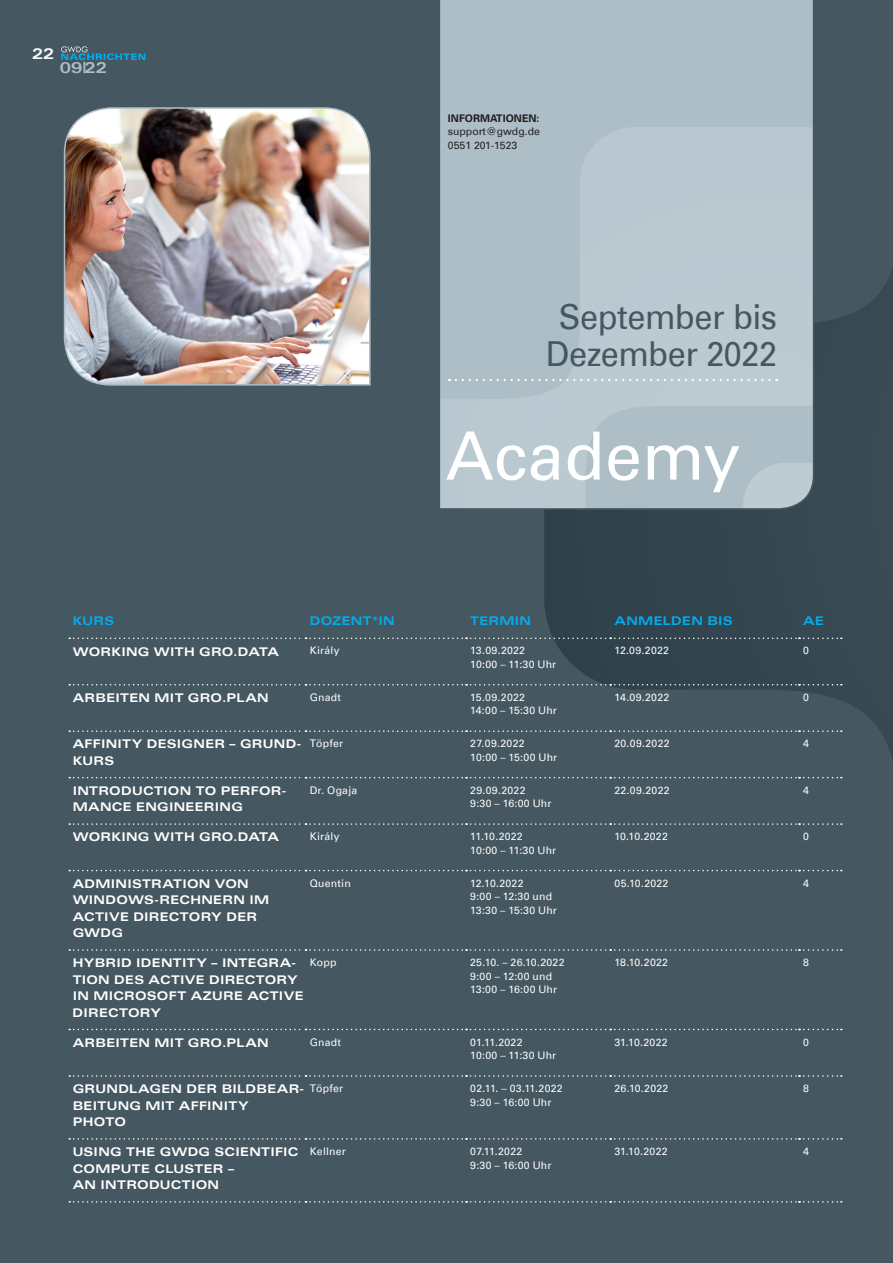
<style>
.page{position:relative;width:893px;height:1263px;background:#455760}
.page>*{position:absolute;margin:0;border:0;box-sizing:border-box;transform-origin:0 0}
.t1{font:66.6px "Univers Com 55 Roman";color:#fff}
.t2{font:34.5px/37.5px "Univers Com 55 Roman";letter-spacing:-.015em;color:#455760;text-align:center;scale:.94 1}
.t3{font:15.3px "Univers Com 63 Bold Ext";color:#adbec7}
.t4{font:15px "Univers Com 63 Bold Ext";color:#fff}
.t5{font:12px "Univers Com 63 Bold Ext";letter-spacing:.025em;color:#fff}
.t6{font:12px "Univers Com 63 Bold Ext";letter-spacing:.02em;color:#00aeef}
.t7{font:10.5px/13.5px "Univers Com 55 Roman";letter-spacing:.025em;color:#fff}
.t8{font:10.5px/13.5px "Univers Com 55 Roman";color:#231f20}
.t9{font:700 10.5px "Univers Com 65";color:#231f20}
</style>
<div class="page">
<svg style="left:544px;top:269px;width:349px;height:762px"></svg>
<svg style="left:61px;top:46px;width:84px;height:14px"></svg>
<img style="left:63px;top:107px;width:308px;height:279px">
<svg style="left:69px;top:637px;width:773px;height:2px"></svg>
<svg style="left:69px;top:684px;width:773px;height:1px"></svg>
<svg style="left:69px;top:730px;width:773px;height:2px"></svg>
<svg style="left:69px;top:777px;width:773px;height:1px"></svg>
<svg style="left:69px;top:823px;width:773px;height:2px"></svg>
<svg style="left:69px;top:870px;width:773px;height:1px"></svg>
<svg style="left:69px;top:949px;width:773px;height:2px"></svg>
<svg style="left:69px;top:1029px;width:773px;height:1px"></svg>
<svg style="left:69px;top:1075px;width:773px;height:2px"></svg>
<svg style="left:69px;top:1138px;width:773px;height:2px"></svg>
<svg style="left:69px;top:1201px;width:773px;height:1px"></svg>
<svg style="left:440px;top:0;width:375px;height:510px;background:#b1c1ca"></svg>
<svg style="left:456px;top:379px;width:321px;height:2px"></svg>
<h3 class="t4" style="left:32px;top:45px;width:24px">22</h3>
<h3 class="t3" style="left:60px;top:59px;width:49px">09|22</h3>
<p class="t9" style="left:448px;top:112px;width:12px">INFORMATIONEN</p>
<p class="t9" style="left:536px;top:112px;width:4px">:</p>
<p class="t8" style="left:448px;top:125px;width:94px">support@gwdg.de<br>0551 201-1523</p>
<h2 class="t2" style="left:546px;top:298px;width:247px">September bis<br>Dezember 2022</h2>
<h1 class="t1" style="left:446px;top:416px;width:296px">Academy</h1>
<p class="t6" style="left:73px;top:614px;width:43px">KU RS</p>
<p class="t6" style="left:310px;top:614px;width:77px">DOZENT*IN</p>
<p class="t6" style="left:470px;top:614px;width:11px">TER</p>
<p class="t6" style="left:500px;top:614px;width:24px">MIN</p>
<p class="t6" style="left:614px;top:614px;width:120px">ANMELDEN BIS</p>
<p class="t6" style="left:803px;top:614px;width:22px">AE</p>
<p class="t5" style="left:73px;top:644px;width:27px">WORKING</p>
<p class="t5" style="left:154px;top:644px;width:126px">WITH GRO.DATA</p>
<p class="t7" style="left:310px;top:644px;width:31px">Király</p>
<p class="t7" style="left:470px;top:644px;width:88px">13.09.2022<br>10:00 – 11:30 Uhr</p>
<p class="t7" style="left:614px;top:644px;width:56px">12.09.2022</p>
<p class="t7" style="left:803px;top:644px;width:7px">0</p>
<p class="t5" style="left:73px;top:691px;width:11px">ARBEI</p>
<p class="t5" style="left:120px;top:691px;width:20px">TEN</p>
<p class="t5" style="left:155px;top:691px;width:113px">MIT GRO.PLAN</p>
<p class="t7" style="left:310px;top:690px;width:33px">Gnadt</p>
<p class="t7" style="left:470px;top:690px;width:88px">15.09.2022<br>14:00 – 15:30 Uhr</p>
<p class="t7" style="left:614px;top:690px;width:56px">14.09.2022</p>
<p class="t7" style="left:803px;top:690px;width:7px">0</p>
<p class="t5" style="left:73px;top:737px;width:36px">AFFINI</p>
<p class="t5" style="left:122px;top:737px;width:47px">TY DESIGNER</p>
<p class="t5" style="left:230px;top:737px;width:73px">– GRUND-</p>
<p class="t5" style="left:73px;top:754px;width:32px">KURS</p>
<p class="t7" style="left:310px;top:737px;width:35px">Töpfer</p>
<p class="t7" style="left:470px;top:737px;width:88px">27.09.2022<br>10:00 – 15:00 Uhr</p>
<p class="t7" style="left:614px;top:737px;width:57px">20.09.2022</p>
<p class="t7" style="left:803px;top:737px;width:7px">4</p>
<p class="t5" style="left:73px;top:784px;width:38px">INTROD</p>
<p class="t5" style="left:132px;top:784px;width:41px">UCTION</p>
<p class="t5" style="left:196px;top:784px;width:36px">TO PER</p>
<p class="t5" style="left:251px;top:784px;width:37px">FOR-</p>
<p class="t5" style="left:73px;top:800px;width:39px">MANCE</p>
<p class="t5" style="left:136px;top:800px;width:20px">ENGINEERING</p>
<p class="t7" style="left:310px;top:783px;width:49px">Dr. Ogaja</p>
<p class="t7" style="left:470px;top:783px;width:83px">29.09.2022<br>9:30 – 16:00 Uhr</p>
<p class="t7" style="left:614px;top:783px;width:57px">22.09.2022</p>
<p class="t7" style="left:803px;top:783px;width:7px">4</p>
<p class="t5" style="left:73px;top:830px;width:27px">WORKING</p>
<p class="t5" style="left:154px;top:830px;width:126px">WITH GRO.DATA</p>
<p class="t7" style="left:310px;top:830px;width:31px">Király</p>
<p class="t7" style="left:470px;top:830px;width:88px">11.10.2022<br>10:00 – 11:30 Uhr</p>
<p class="t7" style="left:614px;top:830px;width:55px">10.10.2022</p>
<p class="t7" style="left:803px;top:830px;width:7px">0</p>
<p class="t5" style="left:73px;top:877px;width:47px">ADMINIS</p>
<p class="t5" style="left:142px;top:877px;width:50px">TRATION</p>
<p class="t5" style="left:215px;top:877px;width:23px">VON</p>
<p class="t5" style="left:73px;top:893px;width:28px">WINDOWS</p>
<p class="t5" style="left:155px;top:893px;width:59px">-RECHNERN</p>
<p class="t5" style="left:249px;top:893px;width:21px">IM</p>
<p class="t5" style="left:73px;top:910px;width:81px">ACTIVE DIREC</p>
<p class="t5" style="left:180px;top:910px;width:58px">TORY DER</p>
<p class="t5" style="left:73px;top:926px;width:52px">GWDG</p>
<p class="t7" style="left:310px;top:876px;width:43px">Quentin</p>
<p class="t7" style="left:470px;top:876px;width:88px">12.10.2022<br>9:00 – 12:30 und<br>13:30 – 15:30 Uhr</p>
<p class="t7" style="left:614px;top:876px;width:56px">05.10.2022</p>
<p class="t7" style="left:803px;top:876px;width:7px">4</p>
<p class="t5" style="left:73px;top:956px;width:32px">HYBRID</p>
<p class="t5" style="left:136px;top:956px;width:16px">IDEN</p>
<p class="t5" style="left:173px;top:956px;width:86px">TITY – INTEGR</p>
<p class="t5" style="left:280px;top:956px;width:18px">A-</p>
<p class="t5" style="left:73px;top:973px;width:19px">TION</p>
<p class="t5" style="left:114px;top:973px;width:11px">DES</p>
<p class="t5" style="left:149px;top:973px;width:81px">ACTIVE DIREC</p>
<p class="t5" style="left:256px;top:973px;width:44px">TORY</p>
<p class="t5" style="left:73px;top:989px;width:33px">IN MICROSO</p>
<p class="t5" style="left:169px;top:989px;width:65px">FT AZURE</p>
<p class="t5" style="left:247px;top:989px;width:56px">ACTIVE</p>
<p class="t5" style="left:73px;top:1006px;width:21px">DIREC</p>
<p class="t5" style="left:119px;top:1006px;width:44px">TORY</p>
<p class="t7" style="left:310px;top:956px;width:28px">Kopp</p>
<p class="t7" style="left:470px;top:956px;width:96px">25.10. – 26.10.2022<br>9:00 – 12:00 und<br>13:00 – 16:00 Uhr</p>
<p class="t7" style="left:614px;top:956px;width:55px">18.10.2022</p>
<p class="t7" style="left:803px;top:956px;width:7px">8</p>
<p class="t5" style="left:73px;top:1035px;width:11px">ARBEI</p>
<p class="t5" style="left:120px;top:1035px;width:20px">TEN</p>
<p class="t5" style="left:155px;top:1035px;width:113px">MIT GRO.PLAN</p>
<p class="t7" style="left:310px;top:1035px;width:33px">Gnadt</p>
<p class="t7" style="left:470px;top:1035px;width:88px">01.11.2022<br>10:00 – 11:30 Uhr</p>
<p class="t7" style="left:614px;top:1035px;width:55px">31.10.2022</p>
<p class="t7" style="left:803px;top:1035px;width:7px">0</p>
<p class="t5" style="left:73px;top:1082px;width:89px">GRUNDLAGEN</p>
<p class="t5" style="left:187px;top:1082px;width:11px">DER</p>
<p class="t5" style="left:222px;top:1082px;width:35px">BI LDBE</p>
<p class="t5" style="left:277px;top:1082px;width:29px">AR-</p>
<p class="t5" style="left:73px;top:1098px;width:9px">BEI</p>
<p class="t5" style="left:97px;top:1098px;width:32px">TUNG</p>
<p class="t5" style="left:146px;top:1098px;width:69px">MIT AFFINI</p>
<p class="t5" style="left:228px;top:1098px;width:22px">TY</p>
<p class="t5" style="left:73px;top:1115px;width:52px">PHOTO</p>
<p class="t7" style="left:310px;top:1081px;width:35px">Töpfer</p>
<p class="t7" style="left:470px;top:1081px;width:94px">02.11. – 03.11.2022<br>9:30 – 16:00 Uhr</p>
<p class="t7" style="left:614px;top:1081px;width:55px">26.10.2022</p>
<p class="t7" style="left:803px;top:1081px;width:7px">8</p>
<p class="t5" style="left:73px;top:1145px;width:11px">USING</p>
<p class="t5" style="left:126px;top:1145px;width:109px">THE GWDG SCIEN</p>
<p class="t5" style="left:261px;top:1145px;width:30px">TI FIC</p>
<p class="t5" style="left:73px;top:1161px;width:142px">CO MPUTE CLUSTER</p>
<p class="t5" style="left:228px;top:1161px;width:7px">–</p>
<p class="t5" style="left:73px;top:1178px;width:13px">AN</p>
<p class="t5" style="left:101px;top:1178px;width:38px">INTROD</p>
<p class="t5" style="left:160px;top:1178px;width:41px">UCTION</p>
<p class="t7" style="left:310px;top:1144px;width:38px">Kellner</p>
<p class="t7" style="left:470px;top:1144px;width:83px">07.11.2022<br>9:30 – 16:00 Uhr</p>
<p class="t7" style="left:614px;top:1144px;width:55px">31.10.2022</p>
<p class="t7" style="left:803px;top:1144px;width:7px">4</p>
</div>
